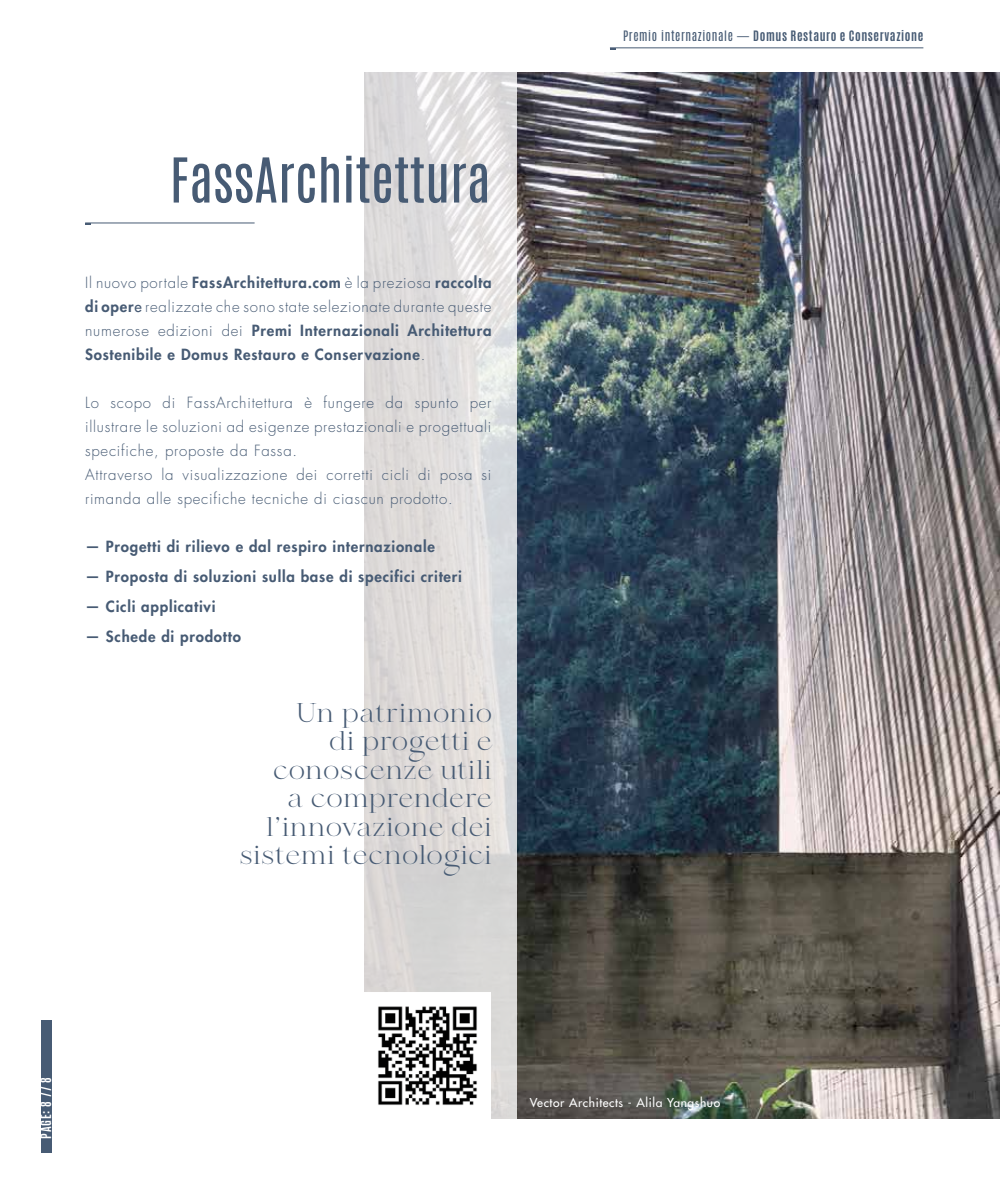
<style>
.page{position:relative;width:1000px;height:1191px;background:#fff}
.page>*{position:absolute;margin:0;border:0;box-sizing:border-box;transform-origin:0 0}
.t1{font:52.5px "Antonio";color:#475b74}
.t2{font:27px/28.5px "MADE Bon Voyage";letter-spacing:.04em;color:#475b74;text-align:right}
.t3{font:800 15px/24px "Futura Std";letter-spacing:.05em;color:#475b74;text-align:justify}
.t4{font:300 15px/24px "Futura Std";letter-spacing:.05em;color:#475b74}
.t5{font:700 12px "Antonio";letter-spacing:.05em;color:#475b74}
.t6{font:500 12px "Futura Std";letter-spacing:.05em;color:#fff}
.t7{font:700 12px "Antonio";color:#fff}
.s1{font-weight:300}
.s2{font-weight:500}
.s3{font-weight:400}
.s4{font-family:"Helvetica LT Std";font-weight:400}
</style>
<div class="page">
<div style="left:41px;top:1019px;width:10px;height:133px;background:#475b74"></div>
<hr style="left:609px;top:47px;width:314px;height:1px;background:#475b74">
<img style="left:517px;top:72px;width:482px;height:1046px">
<svg style="left:364px;top:72px;width:153px;height:1047px;fill:#dddbda"></svg>
<div style="left:356px;top:992px;width:134px;height:145px;background:#fff"></div>
<img style="left:378px;top:1006px;width:99px;height:99px">
<hr style="left:85px;top:223px;width:169px;height:1px;background:#475b74">
<h1 class="t1" style="left:170px;top:141px;width:322px">FassArchitettura</h1>
<p class="t3" style="left:85px;top:271px;width:408px"><span class="s1">Il nuovo portale</span> FassArchitettura.com <span class="s1">è la preziosa</span> raccolta di oper<span class="s2">e</span> <span class="s1">realizzate che sono state selezionate durante queste numerose edizioni dei</span> Premi Internazionali Architettura Sostenibile e Domus Restauro e Conservazione<span class="s1">.</span></p>
<p class="t4" style="left:85px;top:391px;width:408px">Lo scopo di FassArchitettura è fungere da spunto per illustrare le soluzioni ad esigenze prestazionali e progettuali specifiche, proposte da Fassa.<br>Attraverso la visualizzazione dei corretti cicli di posa si rimanda alle specifiche tecniche di ciascun prodotto.</p>
<p class="t3" style="left:85px;top:535px;width:351px">— Progetti di rilievo e dal respiro internazionale</p>
<p class="t3" style="left:85px;top:565px;width:378px">— Proposta di soluzioni sulla base di specifici criteri</p>
<p class="t3" style="left:85px;top:595px;width:132px">— Cicli applicativi</p>
<p class="t3" style="left:85px;top:625px;width:157px">— Schede di prodotto</p>
<h2 class="t2" style="left:240px;top:700px;width:252px">Un patrimonio<br>di progetti e conoscenze utili<br>a comprendere l’innovazione dei sistemi tecnologici</h2>
<p class="t5" style="left:623px;top:27px;width:302px"><span class="s3">Premio internazionale</span> <span class="s4">—</span> Domus Restauro e Conservazione</p>
<p class="t7" style="left:37px;top:1138px;width:63px;rotate:-90deg">PAGE: 8 // 8</p>
<p class="t6" style="left:529px;top:1095px;width:192px">Vector Architects - Alila Yangshuo</p>
</div>
